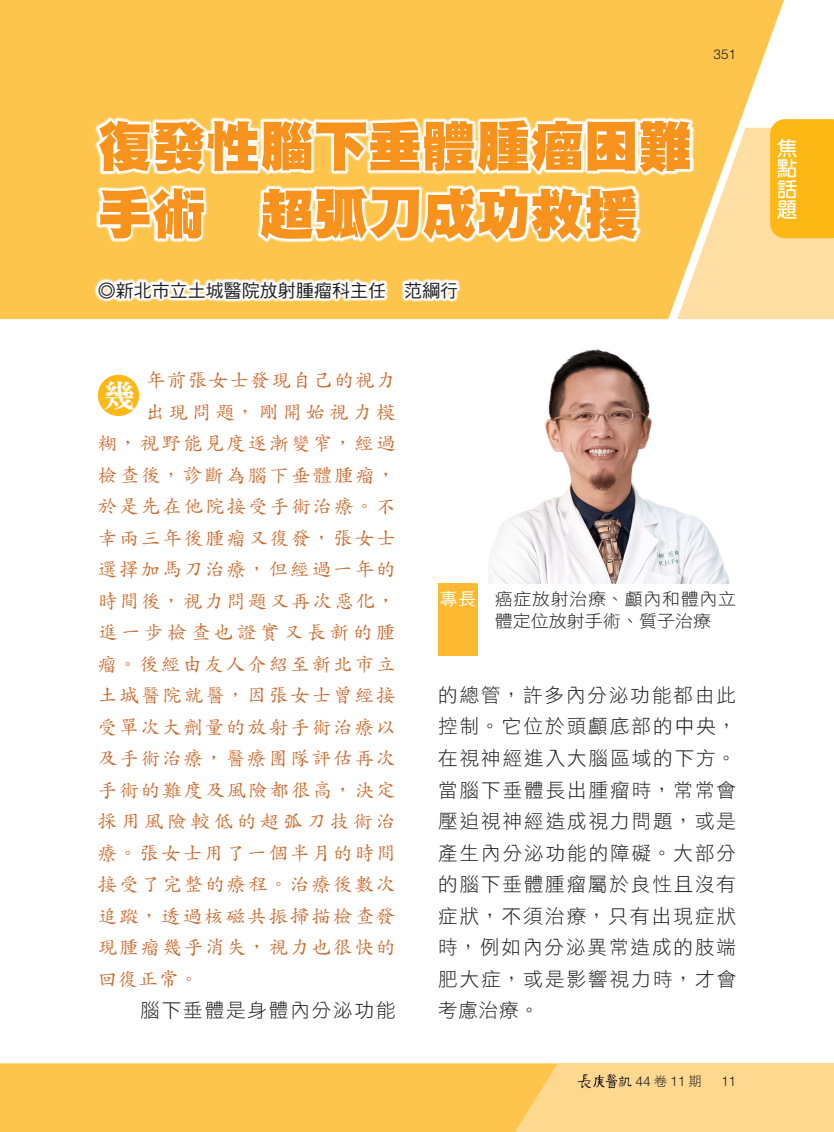
<style>
.page{position:relative;width:834px;height:1132px;background:#fff}
.page>*{position:absolute;margin:0;border:0;box-sizing:border-box;transform-origin:0 0}
.t1{font:54px/67.5px "DF Hei Std W12";color:#f7931d}
.t2{font:31.5px "DF Ming Std W9";color:#fff}
.t3{font:700 20.25px/20.2px "AR Yuan B5";color:#fff;text-align:justify}
.t4{font:19.5px "DF Kai Shu Std W5";letter-spacing:.1em;color:#cb692c}
.t5{font:19.5px/31.5px "DF Hei Std W3";letter-spacing:.1em;color:#231f20;text-align:justify}
.t6{font:19.5px "DF Kai Shu Std W5";letter-spacing:.19em;color:#cb692c}
.t7{font:19.5px "DF Kai Shu Std W5";letter-spacing:.075em;color:#cb692c}
.t8{font:19.5px "DF Kai Shu Std W5";letter-spacing:.2em;color:#cb692c}
.t9{font:18px "DF Hei Std W5";color:#231f20}
.t10{font:17.1px/22.5px "DF Hei Std W3";letter-spacing:.035em;color:#231f20;scale:1.05 1}
.t11{font:300 13.5px "Helvetica LT Std";color:#231f20}
.s1{font-family:"DF Hei Std W5";color:#fff}
.s2{font-family:"DF Hei Std W3";font-weight:400}
</style>
<div class="page">
<div style="left:0;top:0;width:784px;height:319px;background:#fec54d"></div>
<div style="left:0;top:1063px;width:833px;height:68px;background:#fed88f"></div>
<div style="left:0;top:1064px;width:557px;height:67px;background:#fec54d"></div>
<div style="left:98px;top:374px;width:41px;height:42px;background:#fcb814;border-radius:50%"></div>
<div style="left:438px;top:583px;width:40px;height:72px;background:#fdb931"></div>
<img style="left:489px;top:349px;width:241px;height:234px">
<svg style="left:95px;top:116px;width:599px;height:186px"></svg>
<svg style="left:577px;top:1074px;width:54px;height:13px"></svg>
<svg style="left:677px;top:119px;width:156px;height:200px;background:#fed37c"></svg>
<h1 class="t1" style="left:98px;top:111px;width:595px">復發性腦下垂體腫瘤困難手術　超弧刀成功救援</h1>
<p class="t9" style="left:98px;top:280px;width:362px">◎新北市立土城醫院放射腫瘤科主任　范綱行</p>
<p class="t11" style="left:713px;top:46px;width:24px">351</p>
<p class="t7" style="left:146px;top:369px;width:251px">年前張女士發現自己的視力</p>
<p class="t8" style="left:145px;top:401px;width:252px">出現問題，剛開始視力模</p>
<p class="t4" style="left:98px;top:432px;width:299px">糊，視野能見度逐漸變窄，經過</p>
<p class="t4" style="left:98px;top:464px;width:299px">檢查後，診斷為腦下垂體腫瘤，</p>
<p class="t4" style="left:98px;top:495px;width:299px">於是先在他院接受手術治療。不</p>
<p class="t4" style="left:98px;top:527px;width:299px">幸兩三年後腫瘤又復發，張女士</p>
<p class="t4" style="left:98px;top:558px;width:299px">選擇加馬刀治療，但經過一年的</p>
<p class="t4" style="left:98px;top:590px;width:299px">時間後，視力問題又再次惡化，</p>
<p class="t6" style="left:98px;top:621px;width:299px">進一步檢查也證實又長新的腫</p>
<p class="t4" style="left:98px;top:653px;width:299px">瘤。後經由友人介紹至新北市立</p>
<p class="t4" style="left:98px;top:684px;width:299px">土城醫院就醫，因張女士曾經接</p>
<p class="t4" style="left:98px;top:716px;width:299px">受單次大劑量的放射手術治療以</p>
<p class="t4" style="left:98px;top:747px;width:299px">及手術治療，醫療團隊評估再次</p>
<p class="t4" style="left:98px;top:779px;width:299px">手術的難度及風險都很高，決定</p>
<p class="t6" style="left:98px;top:810px;width:299px">採用風險較低的超弧刀技術治</p>
<p class="t4" style="left:98px;top:842px;width:299px">療。張女士用了一個半月的時間</p>
<p class="t4" style="left:98px;top:873px;width:299px">接受了完整的療程。治療後數次</p>
<p class="t4" style="left:98px;top:905px;width:299px">追蹤，透過核磁共振掃描檢查發</p>
<p class="t4" style="left:98px;top:936px;width:299px">現腫瘤幾乎消失，視力也很快的</p>
<p class="t4" style="left:98px;top:967px;width:102px">回復正常。</p>
<p class="t5" style="left:140px;top:993px;width:257px">腦下垂體是身體內分泌功能</p>
<h2 class="t2" style="left:103px;top:378px;width:33px">幾</h2>
<p class="t10" style="left:495px;top:587px;width:231px;text-indent:-55px"><span class="s1">專長</span>　癌症放射治療、顱內和體內立體定位放射手術、質子治療</p>
<p class="t5" style="left:438px;top:678px;width:299px">的總管，許多內分泌功能都由此控制。它位於頭顱底部的中央，在視神經進入大腦區域的下方。當腦下垂體長出腫瘤時，常常會壓迫視神經造成視力問題，或是產生內分泌功能的障礙。大部分的腦下垂體腫瘤屬於良性且沒有症狀，不須治療，只有出現症狀時，例如內分泌異常造成的肢端肥大症，或是影響視力時，才會考慮治療。</p>
<p class="t11" style="left:635px;top:1072px;width:68px">44<span class="s2">卷</span>11<span class="s2">期</span></p>
<p class="t11" style="left:721px;top:1072px;width:17px">11</p>
<p class="t3" style="left:776px;top:138px;width:21px">焦點話題</p>
</div>
